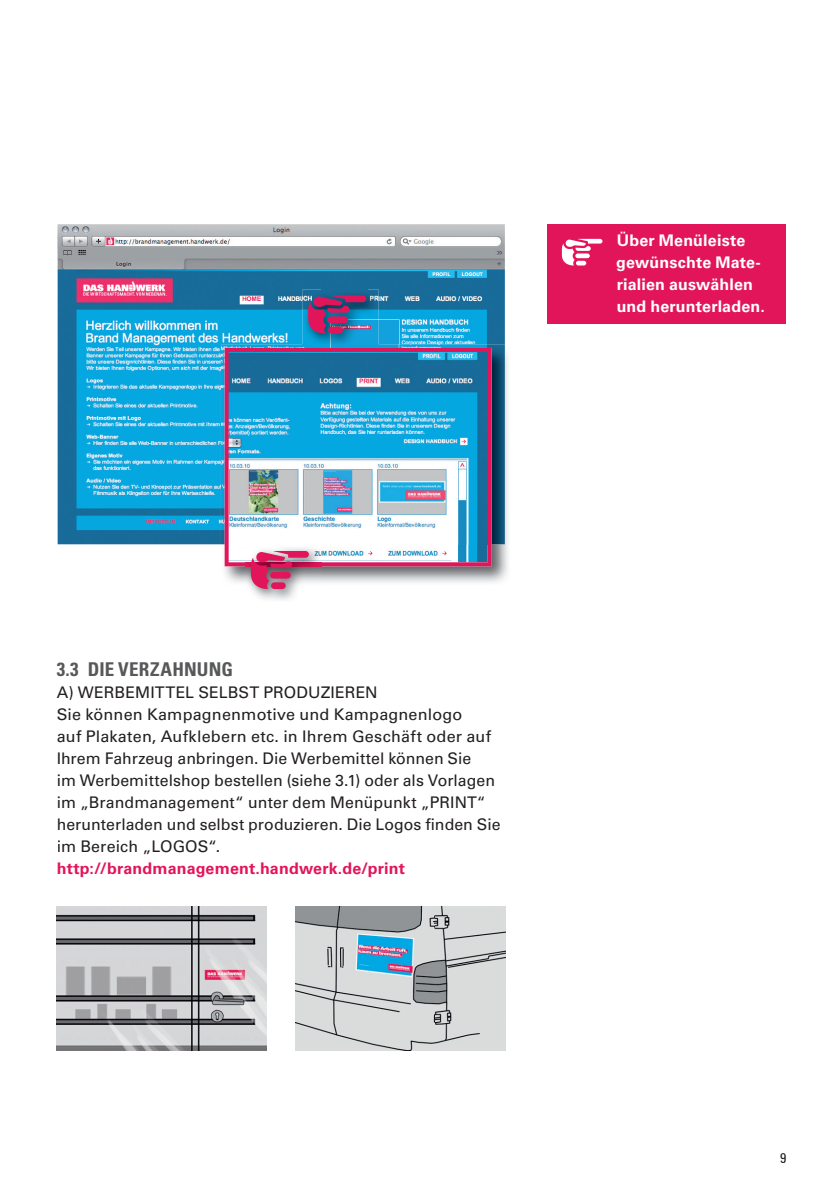
<style>
.page{position:relative;width:840px;height:1191px;background:#fff}
.page>*{position:absolute;margin:0;border:0;box-sizing:border-box;transform-origin:0 0}
.t1{font:700 condensed 19px "Univers LT Std";letter-spacing:.005em;color:#57585a}
.t2{font:16px/22px "Univers LT Std";letter-spacing:.005em;color:#231f20}
.t3{font:700 16px/22px "Univers LT Std";letter-spacing:.01em;color:#fff}
.t4{font:700 16px "Univers LT Std";letter-spacing:.015em;color:#e3155a}
.t5{font:condensed 14px "Univers LT Std";color:#231f20}
</style>
<div class="page">
<div style="left:547px;top:225px;width:238px;height:99px;background:#e3155a"></div>
<svg style="left:561px;top:239px;width:41px;height:26px"></svg>
<img style="left:57px;top:907px;width:209px;height:143px">
<img style="left:295px;top:907px;width:210px;height:143px">
<img style="left:58px;top:225px;width:446px;height:319px">
<img style="left:221px;top:344px;width:287px;height:239px">
<img style="left:221px;top:344px;width:283px;height:200px">
<svg style="left:224px;top:348px;width:267px;height:218px"></svg>
<img style="left:321px;top:288px;width:46px;height:2px">
<div style="left:236px;top:548px;width:66px;height:11px;background:#fff"></div>
<img style="left:302px;top:290px;width:76px;height:56px">
<svg style="left:308px;top:295px;width:58px;height:38px;background:#79467d"></svg>
<img style="left:245px;top:545px;width:76px;height:55px">
<img style="left:245px;top:548px;width:57px;height:11px">
<svg style="left:251px;top:551px;width:58px;height:38px;background:#c75a80"></svg>
<p class="t3" style="left:615px;top:230px;width:150px">Über Menüleiste gewünschte Mate&shy;rialien auswählen und herunterladen.</p>
<p class="t1" style="left:57px;top:661px;width:178px">3.3 DIE VERZAHNUNG</p>
<p class="t2" style="left:57px;top:682px;width:445px">A) WERBEMITTEL SELBST PRODUZIEREN<br>Sie können Kampagnenmotive und Kampagnenlogo<br>auf Plakaten, Aufklebern etc. in Ihrem Geschäft oder auf Ihrem Fahrzeug anbringen. Die Werbemittel können Sie<br>im Werbemittelshop bestellen (siehe 3.1) oder als Vorlagen im „Brandmanagement“ unter dem Menüpunkt „PRINT“ herunterladen und selbst produzieren. Die Logos finden Sie im Bereich „LOGOS“.</p>
<p class="t4" style="left:57px;top:862px;width:349px">http://brandmanagement.handwerk.de/print</p>
<p class="t5" style="left:779px;top:1151px;width:8px">9</p>
</div>
